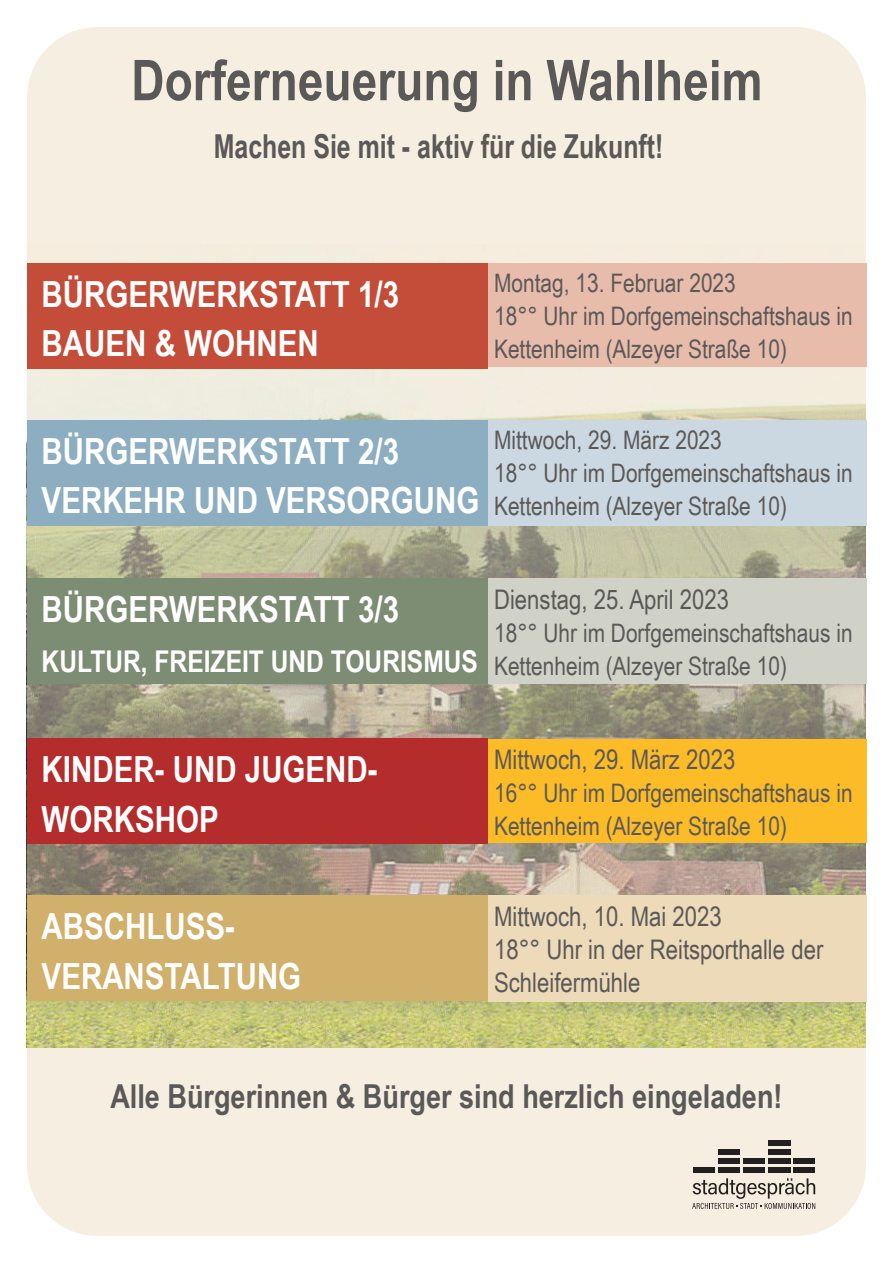
<style>
.page{position:relative;width:893px;height:1263px;background:#fff}
.page>*{position:absolute;margin:0;border:0;box-sizing:border-box;transform-origin:0 0}
.t1{font:700 56.25px "Arial Narrow";color:#5b5958}
.t2{font:700 36px/49.5px "Arial Narrow";color:#fff}
.t3{font:700 33px "Arial Narrow";color:#5b5958}
.t4{font:700 33px "Arial Narrow";color:#5b5958;scale:.92 1}
.t5{font:700 30px "Arial Narrow";color:#fff}
.t6{font:27px/33px "Arial Narrow";color:#5b5958}
.t7{font:25.5px/33px "Arial Narrow";color:#5b5958}
</style>
<div class="page">
<div style="left:27px;top:27px;width:839px;height:1209px;background:#ecdab9;border-radius:70px;opacity:.44"></div>
<div style="left:27px;top:263px;width:461px;height:106px;background:#c44d39"></div>
<div style="left:488px;top:263px;width:378px;height:104px;background:#e8bcab"></div>
<div style="left:27px;top:579px;width:461px;height:105px;background:#7d8d73"></div>
<div style="left:488px;top:579px;width:378px;height:105px;background:#d0d2c7"></div>
<div style="left:27px;top:420px;width:461px;height:106px;background:#8daec0"></div>
<div style="left:488px;top:420px;width:378px;height:106px;background:#ccd8e1"></div>
<div style="left:27px;top:739px;width:461px;height:105px;background:#b42c2b"></div>
<div style="left:488px;top:739px;width:378px;height:104px;background:#fcbc27"></div>
<div style="left:27px;top:895px;width:461px;height:106px;background:#d0b06a"></div>
<div style="left:488px;top:895px;width:378px;height:107px;background:#ecdab9"></div>
<svg style="left:692px;top:1178px;width:123px;height:31px;background:#c5bdb3"></svg>
<div style="left:693px;top:1167px;width:22px;height:5px;background:#231f20"></div>
<div style="left:743px;top:1167px;width:22px;height:5px;background:#231f20"></div>
<div style="left:743px;top:1158px;width:22px;height:5px;background:#231f20"></div>
<div style="left:718px;top:1167px;width:22px;height:5px;background:#231f20"></div>
<div style="left:718px;top:1158px;width:22px;height:5px;background:#231f20"></div>
<div style="left:718px;top:1149px;width:22px;height:5px;background:#231f20"></div>
<div style="left:768px;top:1167px;width:22px;height:5px;background:#231f20"></div>
<div style="left:768px;top:1158px;width:22px;height:5px;background:#231f20"></div>
<div style="left:768px;top:1149px;width:22px;height:5px;background:#231f20"></div>
<div style="left:768px;top:1140px;width:22px;height:5px;background:#231f20"></div>
<div style="left:793px;top:1167px;width:22px;height:5px;background:#231f20"></div>
<div style="left:793px;top:1158px;width:22px;height:5px;background:#231f20"></div>
<h1 class="t1" style="left:131px;top:59px;width:633px">Dorferneuerung in Wahlheim</h1>
<p class="t4" style="left:214px;top:134px;width:490px">Machen Sie mit - aktiv für die Zukunft!</p>
<h2 class="t2" style="left:42px;top:273px;width:359px">BÜRGERWERKSTATT 1/3<br>BAUEN &amp; WOHNEN</h2>
<p class="t7" style="left:494px;top:269px;width:360px">Montag, 13. Februar 2023<br>18°° Uhr im Dorfgemeinschaftshaus in<br>Kettenheim (Alzeyer Straße 10)</p>
<h2 class="t2" style="left:42px;top:430px;width:439px">BÜRGERWERKSTATT 2/3<br>VERKEHR UND VERSORGUNG</h2>
<p class="t7" style="left:494px;top:426px;width:360px">Mittwoch, 29. März 2023<br>18°° Uhr im Dorfgemeinschaftshaus in<br>Kettenheim (Alzeyer Straße 10)</p>
<h2 class="t2" style="left:42px;top:588px;width:359px">BÜRGERWERKSTATT 3/3</h2>
<p class="t5" style="left:42px;top:650px;width:438px">KULTUR, FREIZEIT UND TOURISMUS</p>
<p class="t6" style="left:494px;top:585px;width:237px">Dienstag, 25. April 2023</p>
<p class="t7" style="left:494px;top:618px;width:360px">18°° Uhr im Dorfgemeinschaftshaus in<br>Kettenheim (Alzeyer Straße 10)</p>
<h2 class="t2" style="left:42px;top:748px;width:338px">KINDER- UND JUGEND-<br>WORKSHOP</h2>
<p class="t6" style="left:494px;top:745px;width:243px">Mittwoch, 29. März 2023</p>
<p class="t7" style="left:494px;top:778px;width:360px">16°° Uhr im Dorfgemeinschaftshaus in<br>Kettenheim (Alzeyer Straße 10)</p>
<h2 class="t2" style="left:42px;top:905px;width:261px">ABSCHLUSS-<br>VERANSTALTUNG</h2>
<p class="t6" style="left:494px;top:902px;width:331px">Mittwoch, 10. Mai 2023<br>18°° Uhr in der Reitsporthalle der<br>Schleifermühle</p>
<p class="t3" style="left:110px;top:1084px;width:674px">Alle Bürgerinnen &amp; Bürger sind herzlich eingeladen!</p>
</div>
